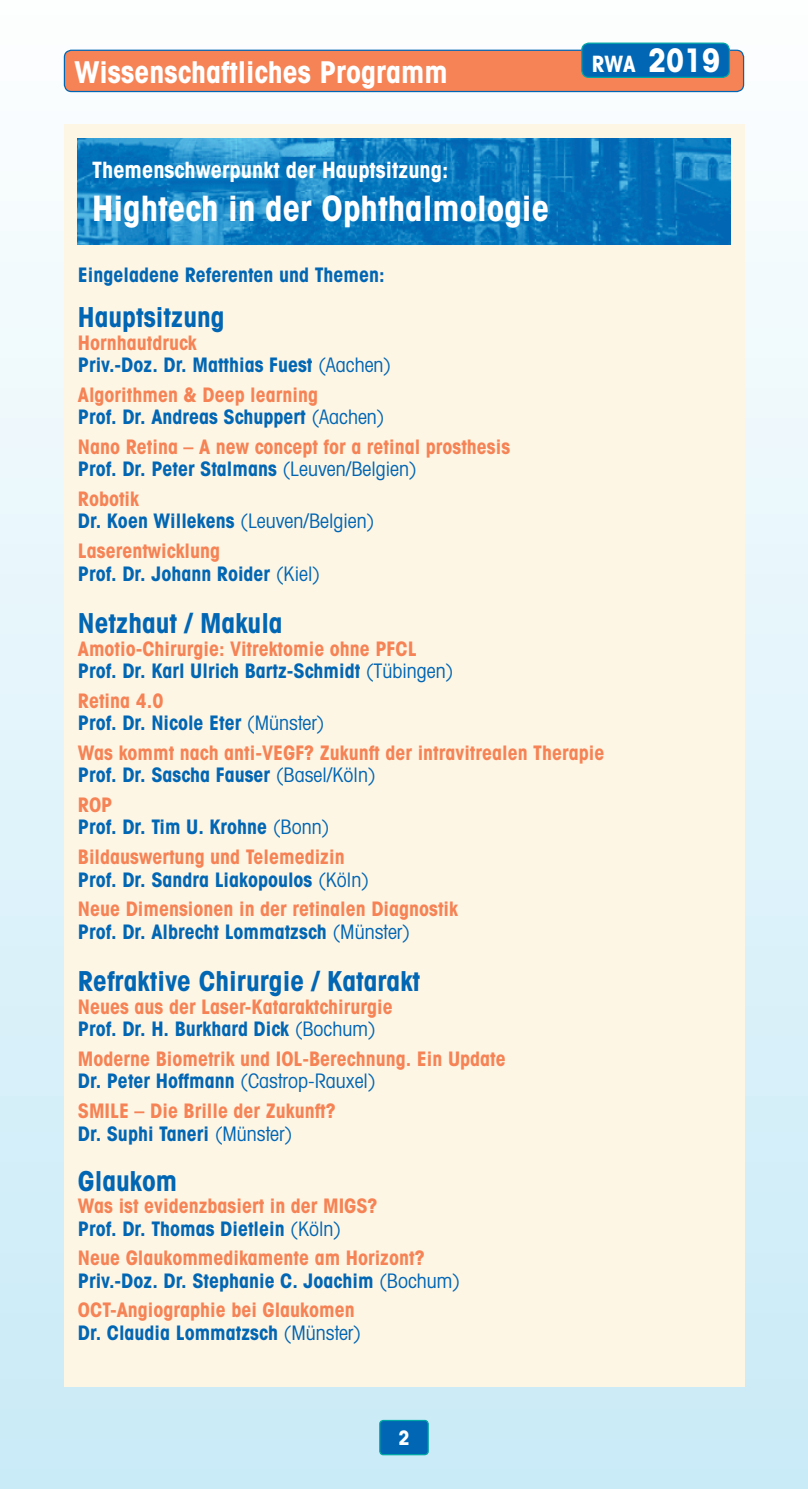
<style>
.page{position:relative;width:808px;height:1489px;background:#fff}
.page>*{position:absolute;margin:0;border:0;box-sizing:border-box;transform-origin:0 0}
.t1{font:700 condensed 35px "Avant Garde";color:#fff}
.t2{font:700 condensed 32.5px "Avant Garde";color:#fff}
.t3{font:700 condensed 30px "Avant Garde";color:#fff}
.t4{font:700 condensed 27.5px "Avant Garde";color:#0166b3}
.t5{font:700 condensed 22.5px "Avant Garde";color:#fff}
.t6{font:700 condensed 20px/22.5px "Avant Garde";color:#f58355}
.t7{font:700 condensed 20px/22.5px "Avant Garde";color:#0166b3}
.t8{font:700 condensed 20px "Avant Garde";color:#fff}
.s1{font-size:22.5px}
.s2{color:#f58355}
.s3{font-weight:400}
.s4{color:#0166b3}
.s5{font-weight:400;color:#0166b3}
</style>
<div class="page">
<div style="left:0;top:0;width:808px;height:1488px;background:linear-gradient(to bottom,#fdfefe,#c9eaf7)"></div>
<div style="left:380px;top:1420px;width:48px;height:34px;background:#0166b3;border-radius:4px"></div>
<div style="left:379px;top:1419px;width:50px;height:36px;border:1px solid #00a9a5;border-radius:4px"></div>
<div style="left:64px;top:50px;width:679px;height:42px;background:#f58355;border-radius:7px"></div>
<div style="left:64px;top:50px;width:680px;height:42px;border:1px solid #0166b3;border-radius:7px"></div>
<div style="left:582px;top:43px;width:147px;height:34px;background:#0166b3;border-radius:7px"></div>
<div style="left:581px;top:43px;width:149px;height:35px;border:1px solid #00a9a5;border-radius:7px"></div>
<div style="left:64px;top:124px;width:680px;height:1261px;background:#fef6e5"></div>
<img style="left:78px;top:138px;width:652px;height:106px">
<h3 class="t3" style="left:74px;top:53px;width:375px">Wissenschaftliches Programm</h3>
<p class="t5" style="left:92px;top:155px;width:358px">Themenschwerpunkt der Hauptsitzung:</p>
<h1 class="t1" style="left:92px;top:186px;width:458px">Hightech in der Ophthalmologie</h1>
<h2 class="t2" style="left:592px;top:40px;width:130px"><span class="s1">RWA</span> 2019</h2>
<p class="t7" style="left:78px;top:263px;width:308px">Eingeladene Referenten und Themen:</p>
<h3 class="t4" style="left:78px;top:299px;width:148px">Hauptsitzung</h3>
<p class="t7" style="left:78px;top:331px;width:315px"><span class="s2">Hornhautdruck<br></span>Priv.-Doz. Dr. Matthias Fuest <span class="s3">(Aachen)</span></p>
<p class="t6" style="left:78px;top:383px;width:308px">Algorithmen &amp; Deep learning<br><span class="s4">Prof. Dr. Andreas Schuppert</span> <span class="s5">(Aachen)</span></p>
<p class="t6" style="left:78px;top:435px;width:434px">Nano Retina – A new concept for a retinal prosthesis<br><span class="s4">Prof. Dr. Peter Stalmans</span> <span class="s5">(Leuven/Belgien)</span></p>
<p class="t7" style="left:78px;top:487px;width:298px"><span class="s2">Robotik<br></span>Dr. Koen Willekens <span class="s3">(Leuven/Belgien)</span></p>
<p class="t7" style="left:78px;top:539px;width:244px"><span class="s2">Laserentwicklung<br></span>Prof. Dr. Johann Roider <span class="s3">(Kiel)</span></p>
<h3 class="t4" style="left:78px;top:605px;width:206px">Netzhaut / Makula</h3>
<p class="t6" style="left:78px;top:636px;width:377px">Amotio-Chirurgie: Vitrektomie ohne PFCL<br><span class="s4">Prof. Dr. Karl Ulrich Bartz-Schmidt</span> <span class="s5">(Tübingen)</span></p>
<p class="t7" style="left:78px;top:688px;width:248px"><span class="s2">Retina 4.0<br></span>Prof. Dr. Nicole Eter <span class="s3">(Münster)</span></p>
<p class="t6" style="left:78px;top:741px;width:528px">Was kommt nach anti-VEGF? Zukunft der intravitrealen Therapie<br><span class="s4">Prof. Dr. Sascha Fauser</span> <span class="s5">(Basel/Köln)</span></p>
<p class="t7" style="left:78px;top:793px;width:253px"><span class="s2">ROP<br></span>Prof. Dr. Tim U. Krohne <span class="s3">(Bonn)</span></p>
<p class="t6" style="left:78px;top:845px;width:293px">Bildauswertung und Telemedizin<br><span class="s4">Prof. Dr. Sandra Liakopoulos</span> <span class="s5">(Köln)</span></p>
<p class="t6" style="left:78px;top:897px;width:382px">Neue Dimensionen in der retinalen Diagnostik<br><span class="s4">Prof. Dr. Albrecht Lommatzsch</span> <span class="s5">(Münster)</span></p>
<h3 class="t4" style="left:78px;top:963px;width:344px">Refraktive Chirurgie / Katarakt</h3>
<p class="t6" style="left:78px;top:994px;width:316px">Neues aus der Laser-Kataraktchirurgie<br><span class="s4">Prof. Dr. H. Burkhard Dick</span> <span class="s5">(Bochum)</span></p>
<p class="t6" style="left:78px;top:1046px;width:429px">Moderne Biometrik und IOL-Berechnung. Ein Update<br><span class="s4">Dr. Peter Hoffmann</span> <span class="s5">(Castrop-Rauxel)</span></p>
<p class="t6" style="left:78px;top:1098px;width:259px">SMILE – Die Brille der Zukunft?<br><span class="s4">Dr. Suphi Taneri</span> <span class="s5">(Münster)</span></p>
<h3 class="t4" style="left:78px;top:1162px;width:101px">Glaukom</h3>
<p class="t6" style="left:78px;top:1193px;width:301px">Was ist evidenzbasiert in der MIGS?<br><span class="s4">Prof. Dr. Thomas Dietlein</span> <span class="s5">(Köln)</span></p>
<p class="t6" style="left:78px;top:1246px;width:384px">Neue Glaukommedikamente am Horizont?<br><span class="s4">Priv.-Doz. Dr. Stephanie C. Joachim</span> <span class="s5">(Bochum)</span></p>
<p class="t6" style="left:78px;top:1298px;width:285px">OCT-Angiographie bei Glaukomen<br><span class="s4">Dr. Claudia Lommatzsch</span> <span class="s5">(Münster)</span></p>
<p class="t8" style="left:398px;top:1424px;width:13px">2</p>
</div>
